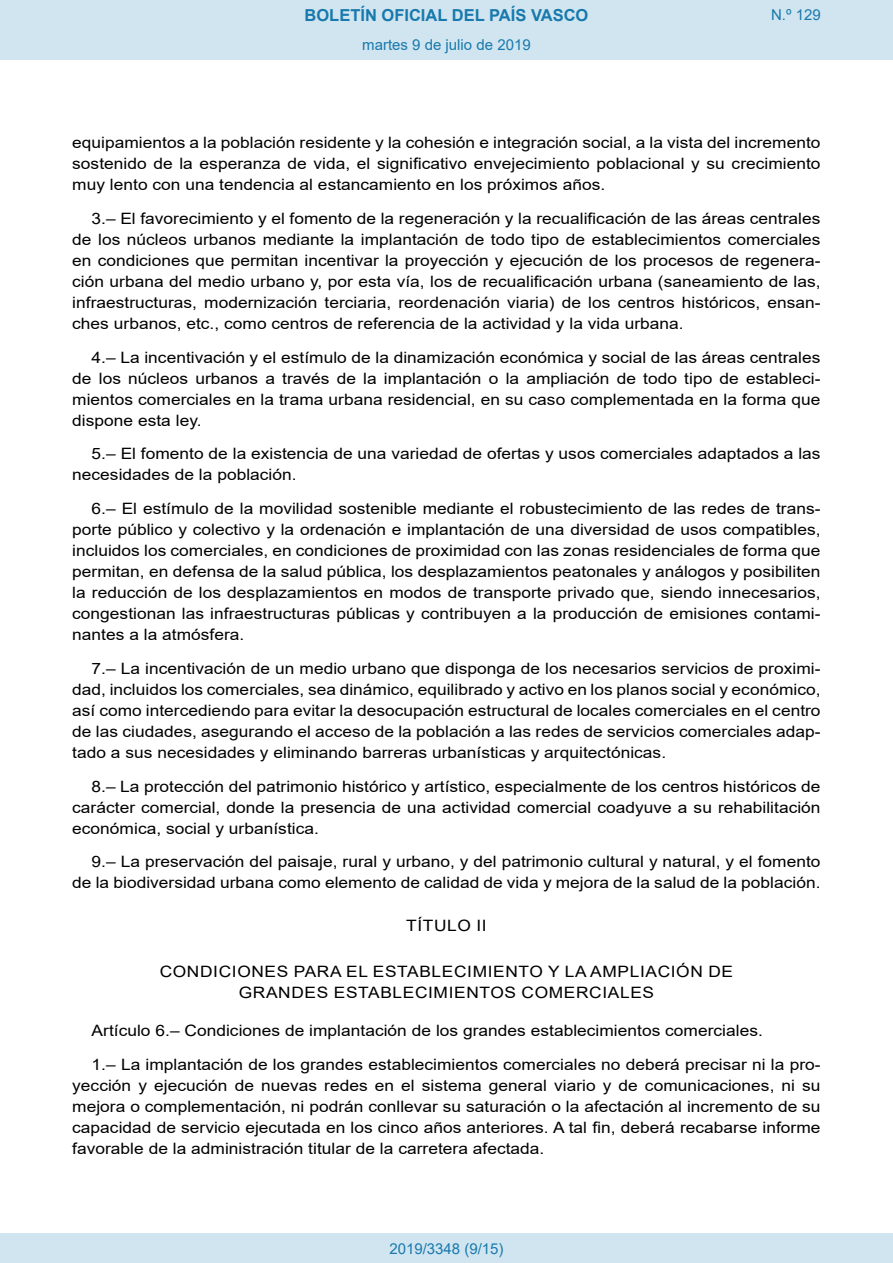
<style>
.page{position:relative;width:893px;height:1263px;background:#fff}
.page>*{position:absolute;margin:0;border:0;box-sizing:border-box;transform-origin:0 0}
.t1{font:700 16.5px "Arial";color:#1879ad}
.BOPVDetalle{font:15.6px/21px "Arial";color:#000;text-align:justify;scale:1.11 1}
.BOPVClave{font:15.6px/21px "Arial";letter-spacing:.035em;color:#000;text-align:center;scale:1.11 1}
.Paginacion_Centro{font:15px "Arial";color:#1879ad}
</style>
<div class="page">
<div style="left:0;top:0;width:893px;height:60px;background:#d0e5f0"></div>
<div style="left:0;top:1233px;width:893px;height:30px;background:#d0e5f0"></div>
<p class="t1" style="left:305px;top:3px;width:285px">BOLETÍN OFICIAL DEL PAÍS VASCO</p>
<p class="Paginacion_Centro" style="left:362px;top:35px;width:170px">martes 9 de julio de 2019</p>
<p class="Paginacion_Centro" style="left:771px;top:5px;width:51px">N.º 129</p>
<p class="BOPVDetalle" style="left:72px;top:132px;width:676px">equipamientos a la población residente y la cohesión e integración social, a la vista del incremento sostenido de la esperanza de vida, el significativo envejecimiento poblacional y su crecimiento muy lento con una tendencia al estancamiento en los próximos años.</p>
<p class="BOPVDetalle" style="left:72px;top:208px;width:676px;text-indent:19px">3.– El favorecimiento y el fomento de la regeneración y la recualificación de las áreas centrales de los núcleos urbanos mediante la implantación de todo tipo de establecimientos comerciales en condiciones que permitan incentivar la proyección y ejecución de los procesos de regenera&shy;ción urbana del medio urbano y, por esta vía, los de recualificación urbana (saneamiento de las, infraestructuras, modernización terciaria, reordenación viaria) de los centros históricos, ensan&shy;ches urbanos, etc., como centros de referencia de la actividad y la vida urbana.</p>
<p class="BOPVDetalle" style="left:72px;top:347px;width:676px;text-indent:19px">4.– La incentivación y el estímulo de la dinamización económica y social de las áreas centrales de los núcleos urbanos a través de la implantación o la ampliación de todo tipo de estableci&shy;mientos comerciales en la trama urbana residencial, en su caso complementada en la forma que dispone esta ley.</p>
<p class="BOPVDetalle" style="left:72px;top:443px;width:676px;text-indent:19px">5.– El fomento de la existencia de una variedad de ofertas y usos comerciales adaptados a las necesidades de la población.</p>
<p class="BOPVDetalle" style="left:72px;top:498px;width:676px;text-indent:19px">6.– El estímulo de la movilidad sostenible mediante el robustecimiento de las redes de trans&shy;porte público y colectivo y la ordenación e implantación de una diversidad de usos compatibles, incluidos los comerciales, en condiciones de proximidad con las zonas residenciales de forma que permitan, en defensa de la salud pública, los desplazamientos peatonales y análogos y posibiliten la reducción de los desplazamientos en modos de transporte privado que, siendo innecesarios, congestionan las infraestructuras públicas y contribuyen a la producción de emisiones contami&shy;nantes a la atmósfera.</p>
<p class="BOPVDetalle" style="left:72px;top:658px;width:676px;text-indent:19px">7.– La incentivación de un medio urbano que disponga de los necesarios servicios de proximi&shy;dad, incluidos los comerciales, sea dinámico, equilibrado y activo en los planos social y económico, así como intercediendo para evitar la desocupación estructural de locales comerciales en el centro de las ciudades, asegurando el acceso de la población a las redes de servicios comerciales adap&shy;tado a sus necesidades y eliminando barreras urbanísticas y arquitectónicas.</p>
<p class="BOPVDetalle" style="left:72px;top:776px;width:676px;text-indent:19px">8.– La protección del patrimonio histórico y artístico, especialmente de los centros históricos de carácter comercial, donde la presencia de una actividad comercial coadyuve a su rehabilitación económica, social y urbanística.</p>
<p class="BOPVDetalle" style="left:72px;top:851px;width:676px;text-align:right">9.– La preservación del paisaje, rural y urbano, y del patrimonio cultural y natural, y el fomento de la biodiversidad urbana como elemento de calidad de vida y mejora de la salud de la población.</p>
<p class="BOPVClave" style="left:406px;top:915px;width:74px">TÍTULO II</p>
<p class="BOPVClave" style="left:160px;top:961px;width:518px">CONDICIONES PARA EL ESTABLECIMIENTO Y LA AMPLIACIÓN DE<br>GRANDES ESTABLECIMIENTOS COMERCIALES</p>
<p class="BOPVDetalle" style="left:92px;top:1020px;width:606px">Artículo 6.– Condiciones de implantación de los grandes establecimientos comerciales.</p>
<p class="BOPVDetalle" style="left:72px;top:1054px;width:676px;text-indent:19px">1.– La implantación de los grandes establecimientos comerciales no deberá precisar ni la pro&shy;yección y ejecución de nuevas redes en el sistema general viario y de comunicaciones, ni su mejora o complementación, ni podrán conllevar su saturación o la afectación al incremento de su capacidad de servicio ejecutada en los cinco años anteriores. A tal fin, deberá recabarse informe favorable de la administración titular de la carretera afectada.</p>
<p class="Paginacion_Centro" style="left:389px;top:1238px;width:116px">2019/3348 (9/15)</p>
</div>
